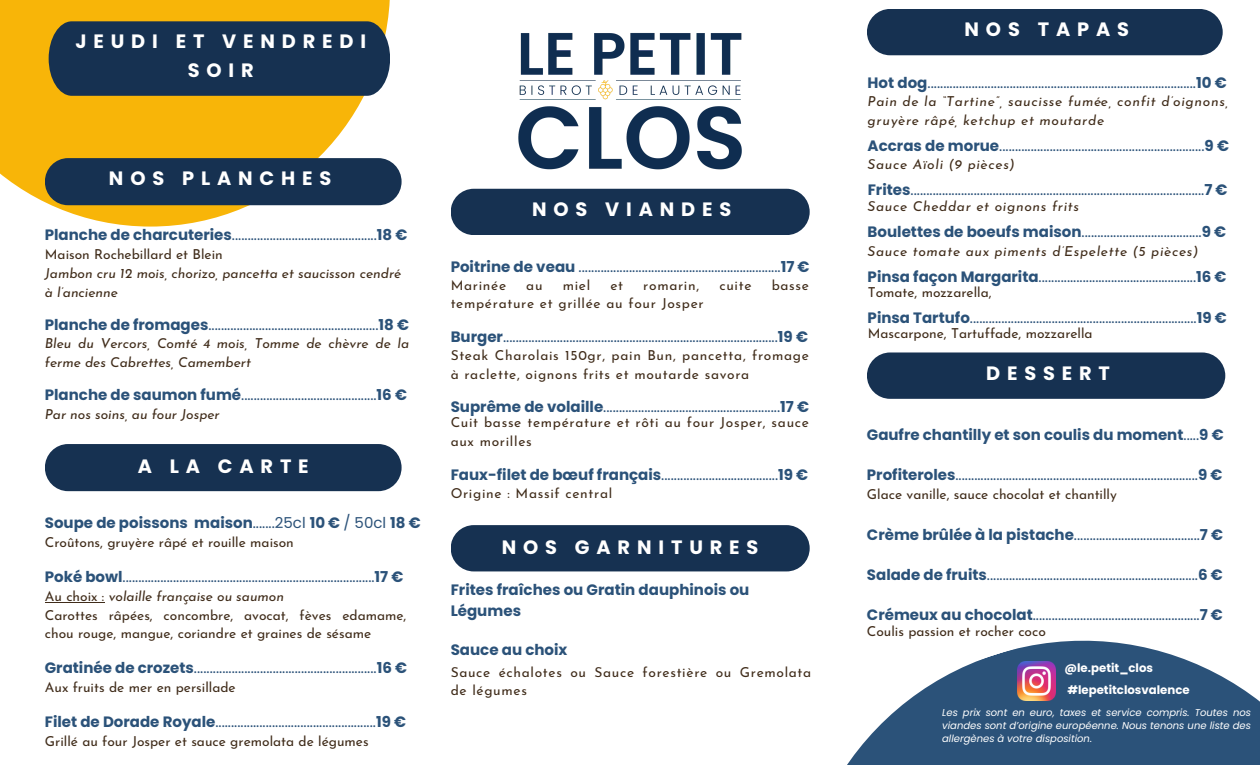
<style>
.page{position:relative;width:1260px;height:765px;background:#fff}
.page>*{position:absolute;margin:0;border:0;box-sizing:border-box;transform-origin:0 0}
.t1{font:700 19.38px/28.1px "Poppins";letter-spacing:.355em;color:#fff;text-align:center}
.t2{font:15px "Poppins";color:#2b5279}
.t3{font:700 15px/20.6px "Poppins";color:#2b5279}
.t4{font:13.75px/18.8px "Josefin Sans";color:#402c1a}
.t5{font:13.75px/18.8px "Josefin Sans";letter-spacing:.05em;color:#402c1a}
.t6{font:italic 13.75px/18.8px "Josefin Sans";color:#402c1a}
.t7{font:italic 13.75px/18.8px "Josefin Sans";letter-spacing:.05em;color:#402c1a}
.t8{font:700 11.75px "Poppins";color:#fff}
.t9{font:italic 10px/13.4px "Poppins";color:#fff;text-align:justify}
.s1{font-weight:700}
.s2{font-style:normal}
.s3{font-weight:400}
.s4{font-style:italic}
</style>
<div class="page">
<svg style="left:847px;top:640px;width:413px;height:125px;fill:#2b5279"></svg>
<div style="left:867px;top:9px;width:356px;height:46px;background:#163151;border-radius:23px"></div>
<div style="left:867px;top:352px;width:358px;height:47px;background:#163151;border-radius:23px"></div>
<img style="left:451px;top:33px;width:358px;height:172px">
<svg style="left:0;top:0;width:390px;height:227px;fill:#f8b508"></svg>
<div style="left:45px;top:158px;width:357px;height:47px;background:#163151;border-radius:23px"></div>
<img style="left:1017px;top:661px;width:39px;height:39px">
<div style="left:49px;top:21px;width:341px;height:75px;background:#163151"></div>
<div style="left:45px;top:444px;width:357px;height:47px;background:#163151;border-radius:23px"></div>
<hr style="left:45px;top:602px;width:59px;height:1px;background:#402c1a">
<div style="left:451px;top:189px;width:359px;height:46px;background:#163151;border-radius:23px"></div>
<div style="left:451px;top:525px;width:359px;height:46px;background:#163151;border-radius:23px"></div>
<p class="t1" style="left:75px;top:28px;width:292px">JEUDI ET VENDREDI<br>SOIR</p>
<h3 class="t1" style="left:109px;top:164px;width:224px">NOS PLANCHES</h3>
<p class="t2" style="left:45px;top:224px;width:364px"><span class="s1">Planche de charcuteries</span>..............................................<span class="s1">18 €</span></p>
<h3 class="t6" style="left:45px;top:246px;width:357px"><span class="s2">Maison Rochebillard et Blein<br></span>Jambon cru 12 mois, chorizo, pancetta et saucisson cendré à l’ancienne</h3>
<p class="t2" style="left:45px;top:314px;width:366px"><span class="s1">Planche de fromages</span>......................................................<span class="s1">18 €</span></p>
<h3 class="t6" style="left:45px;top:336px;width:366px">Bleu du Vercors, Comté 4 mois, Tomme de chèvre de la ferme des Cabrettes, Camembert</h3>
<p class="t2" style="left:45px;top:384px;width:364px"><span class="s1">Planche de saumon fumé</span>...........................................<span class="s1">16 €</span></p>
<h3 class="t6" style="left:45px;top:406px;width:176px">Par nos soins, au four Josper</h3>
<p class="t1" style="left:138px;top:452px;width:173px">A LA CARTE</p>
<p class="t3" style="left:45px;top:513px;width:377px">Soupe de poissons maison<span class="s3">.......25cl</span> 10 € <span class="s3">/ 50cl</span> 18 €</p>
<h3 class="t4" style="left:45px;top:534px;width:251px">Croûtons, gruyère râpé et rouille maison</h3>
<p class="t2" style="left:45px;top:566px;width:360px"><span class="s1">Poké bowl</span>................................................................................<span class="s1">17 €</span></p>
<h3 class="t4" style="left:45px;top:588px;width:363px">Au choix : <span class="s4">volaille française ou saumon<br></span>Carottes râpées, concombre, avocat, fèves edamame, chou rouge, mangue, coriandre et graines de sésame</h3>
<p class="t2" style="left:45px;top:657px;width:364px"><span class="s1">Gratinée de crozets</span>..........................................................<span class="s1">16 €</span></p>
<h3 class="t4" style="left:45px;top:679px;width:192px">Aux fruits de mer en persillade</h3>
<p class="t2" style="left:45px;top:711px;width:363px"><span class="s1">Filet de Dorade Royale</span>...................................................<span class="s1">19 €</span></p>
<h3 class="t4" style="left:45px;top:733px;width:325px">Grillé au four Josper et sauce gremolata de légumes</h3>
<p class="t1" style="left:532px;top:195px;width:201px">NOS VIANDES</p>
<h3 class="t2" style="left:451px;top:256px;width:360px"><span class="s1">Poitrine de veau</span> ................................................................<span class="s1">17 €</span></h3>
<p class="t5" style="left:451px;top:277px;width:57px">Marinée</p>
<p class="t4" style="left:526px;top:277px;width:18px">au</p>
<p class="t4" style="left:563px;top:277px;width:29px">miel</p>
<p class="t4" style="left:610px;top:277px;width:14px">et</p>
<p class="t5" style="left:643px;top:277px;width:57px">romarin,</p>
<p class="t4" style="left:719px;top:277px;width:34px">cuite</p>
<p class="t4" style="left:772px;top:277px;width:39px">basse</p>
<p class="t5" style="left:451px;top:296px;width:255px">température et grillée au four Josper</p>
<p class="t2" style="left:451px;top:326px;width:359px"><span class="s1">Burger</span>.......................................................................................<span class="s1">19 €</span></p>
<p class="t5" style="left:451px;top:347px;width:360px">Steak Charolais 150gr, pain Bun, pancetta, fromage à raclette, oignons frits et moutarde savora</p>
<p class="t2" style="left:451px;top:397px;width:360px"><span class="s1">Suprême de volaille</span>........................................................<span class="s1">17 €</span></p>
<h3 class="t5" style="left:451px;top:415px;width:360px">Cuit basse température et rôti au four Josper, sauce aux morilles</h3>
<p class="t2" style="left:451px;top:464px;width:359px"><span class="s1">Faux-filet de bœuf français</span>.....................................<span class="s1">19 €</span></p>
<h2 class="t5" style="left:451px;top:485px;width:163px">Origine : Massif central</h2>
<h2 class="t1" style="left:502px;top:533px;width:258px">NOS GARNITURES</h2>
<p class="t3" style="left:451px;top:580px;width:300px">Frites fraîches ou Gratin dauphinois ou<br>Légumes</p>
<p class="t3" style="left:451px;top:640px;width:118px">Sauce au choix</p>
<p class="t5" style="left:451px;top:664px;width:362px">Sauce échalotes ou Sauce forestière ou Gremolata de légumes</p>
<p class="t1" style="left:965px;top:15px;width:166px">NOS TAPAS</p>
<p class="t2" style="left:868px;top:72px;width:361px"><span class="s1">Hot dog</span>.....................................................................................<span class="s1">10 €</span></p>
<p class="t7" style="left:868px;top:93px;width:362px">Pain de la “Tartine”, saucisse fumée, confit d’oignons, gruyère râpé, ketchup et moutarde</p>
<h3 class="t2" style="left:868px;top:135px;width:363px"><span class="s1">Accras de morue</span>.................................................................<span class="s1">9 €</span></h3>
<p class="t7" style="left:868px;top:156px;width:149px">Sauce Aïoli (9 pièces)</p>
<p class="t2" style="left:868px;top:179px;width:361px"><span class="s1">Frites</span>.............................................................................................<span class="s1">7 €</span></p>
<p class="t7" style="left:868px;top:198px;width:213px">Sauce Cheddar et oignons frits</p>
<h3 class="t2" style="left:868px;top:221px;width:360px"><span class="s1">Boulettes de boeufs maison</span>......................................<span class="s1">9 €</span></h3>
<p class="t7" style="left:868px;top:243px;width:332px">Sauce tomate aux piments d’Espelette (5 pièces)</p>
<h3 class="t2" style="left:868px;top:266px;width:360px"><span class="s1">Pinsa façon Margarita</span>..................................................<span class="s1">16 €</span></h3>
<p class="t4" style="left:868px;top:284px;width:125px">Tomate, mozzarella,</p>
<h3 class="t2" style="left:868px;top:307px;width:361px"><span class="s1">Pinsa Tartufo</span>........................................................................<span class="s1">19 €</span></h3>
<p class="t4" style="left:868px;top:325px;width:227px">Mascarpone, Tartuffade, mozzarella</p>
<p class="t1" style="left:986px;top:359px;width:125px">DESSERT</p>
<h3 class="t3" style="left:867px;top:424px;width:358px">Gaufre chantilly et son coulis du moment<span class="s3">.....</span>9 €</h3>
<p class="t2" style="left:867px;top:464px;width:357px"><span class="s1">Profiteroles</span>.............................................................................<span class="s1">9 €</span></p>
<h3 class="t4" style="left:867px;top:486px;width:252px">Glace vanille, sauce chocolat et chantilly</h3>
<p class="t2" style="left:867px;top:524px;width:358px"><span class="s1">Crème brûlée à la pistache</span>........................................<span class="s1">7 €</span></p>
<h3 class="t2" style="left:867px;top:564px;width:357px"><span class="s1">Salade de fruits</span>...................................................................<span class="s1">6 €</span></h3>
<p class="t2" style="left:867px;top:604px;width:357px"><span class="s1">Crémeux au chocolat</span>.....................................................<span class="s1">7 €</span></p>
<p class="t4" style="left:867px;top:623px;width:180px">Coulis passion et rocher coco</p>
<p class="t8" style="left:1065px;top:660px;width:90px">@le.petit_clos</p>
<h3 class="t8" style="left:1067px;top:682px;width:124px">#lepetitclosvalence</h3>
<p class="t9" style="left:942px;top:706px;width:310px">Les prix sont en euro, taxes et service compris. Toutes nos viandes sont d’origine européenne. Nous tenons une liste des allergènes à votre disposition.</p>
</div>
